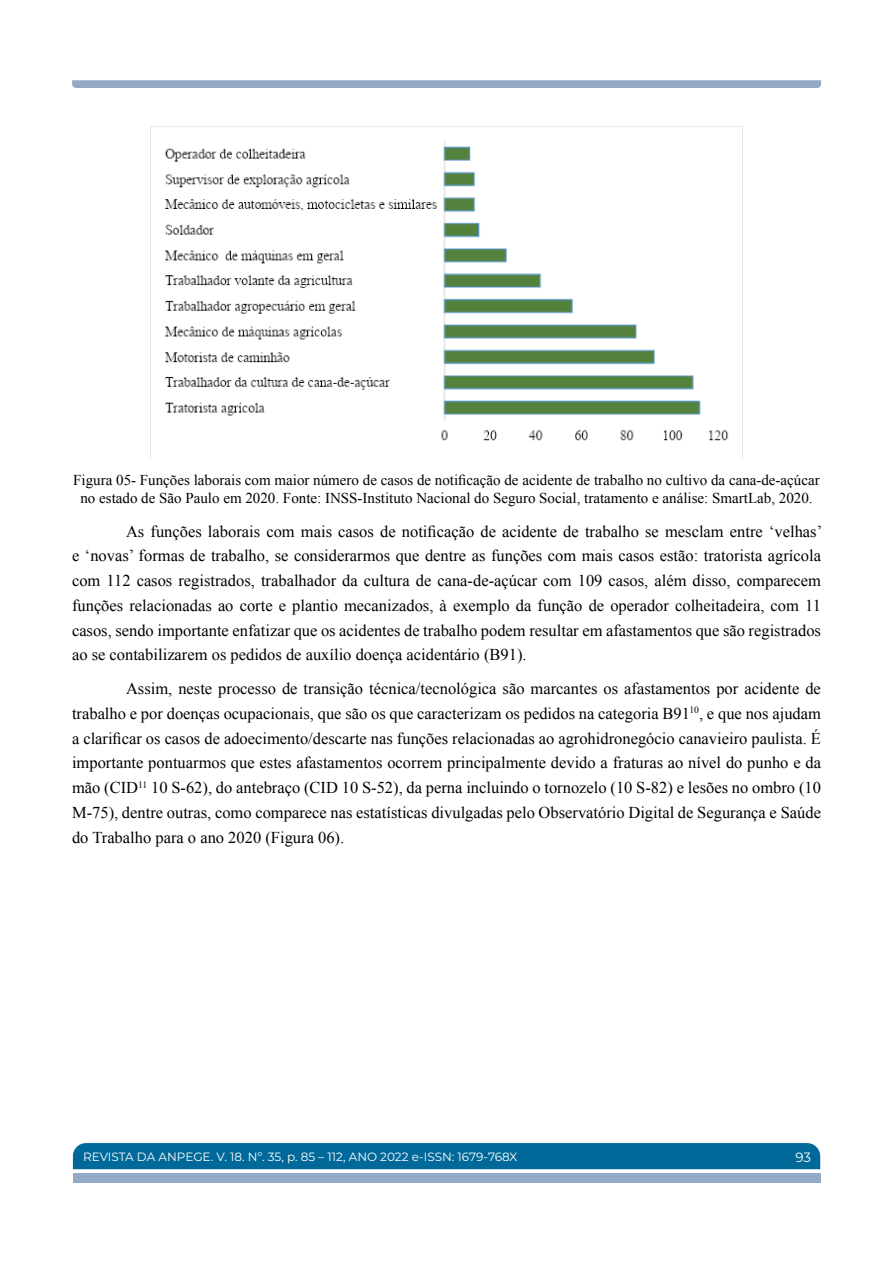
<style>
.page{position:relative;width:893px;height:1263px;background:#fff}
.page>*{position:absolute;margin:0;border:0;box-sizing:border-box;transform-origin:0 0}
.t1{font:16.5px/24.8px "Times New Roman";color:#000;text-align:justify}
.t2{font:15px/18px "Times New Roman";color:#000;text-align:center}
.t3{font:13.5px "Montserrat";color:#fff}
.t4{font:12px "Montserrat";color:#fff}
</style>
<div class="page">
<div style="left:73px;top:1143px;width:747px;height:26px;background:#006999"></div>
<div style="left:73px;top:1174px;width:747px;height:9px;background:#94a9c6"></div>
<svg style="left:72px;top:80px;width:749px;height:8px;background:#97abc7"></svg>
<img style="left:151px;top:126px;width:591px;height:315px">
<p class="t2" style="left:73px;top:471px;width:748px">F igura 05- Funções laborais com maior número de casos de notificação de acidente de trabalho no cultivo da cana-de-açúcar no estado de São Paulo em 2020. Fonte: INSS-Instituto Nacional do Seguro Social, tratamento e análise: SmartLab, 2020.</p>
<p class="t1" style="left:72px;top:518px;width:752px;text-indent:54px">As funções laborais com mais casos de notificação de acidente de trabalho se mesclam entre ‘velhas’ e ‘novas’ formas de trabalho, se considerarmos que dentre as funções com mais casos estão: tratorista agrícola com 112 casos registrados, trabalhador da cultura de cana-de-açúcar com 109 casos, além disso, comparecem funções relacionadas ao corte e plantio mecanizados, à exemplo da função de operador colheitadeira, com 11 casos, sendo importante enfatizar que os acidentes de trabalho podem resultar em afastamentos que são registrados ao se contabilizarem os pedidos de auxílio doença acidentário (B91).</p>
<p class="t1" style="left:72px;top:676px;width:750px;text-indent:54px">Assim, neste processo de transição técnica/tecnológica são marcantes os afastamentos por acidente de trabalho e por doenças ocupacionais, que são os que caracterizam os pedidos na categoria B91<sup>10</sup>, e que nos ajudam a clarificar os casos de adoecimento/descarte nas funções relacionadas ao agrohidronegócio canavieiro paulista. É importante pontuarmos que estes afastamentos ocorrem principalmente devido a fraturas ao nível do punho e da mão (CID<sup>11</sup> 10 S-62), do antebraço (CID 10 S-52), da perna incluindo o tornozelo (10 S-82) e lesões no ombro (10<br>M-75), dentre outras, como comparece nas estatísticas divulgadas pelo Observatório Digital de Segurança e Saúde do Trabalho para o ano 2020 (Figura 06).</p>
<p class="t4" style="left:83px;top:1148px;width:436px">REVISTA DA ANPEGE. V. 18. Nº. 35, p. 85 – 112, ANO 2022 e-ISSN: 1679-768X</p>
<p class="t3" style="left:795px;top:1148px;width:17px">93</p>
</div>
